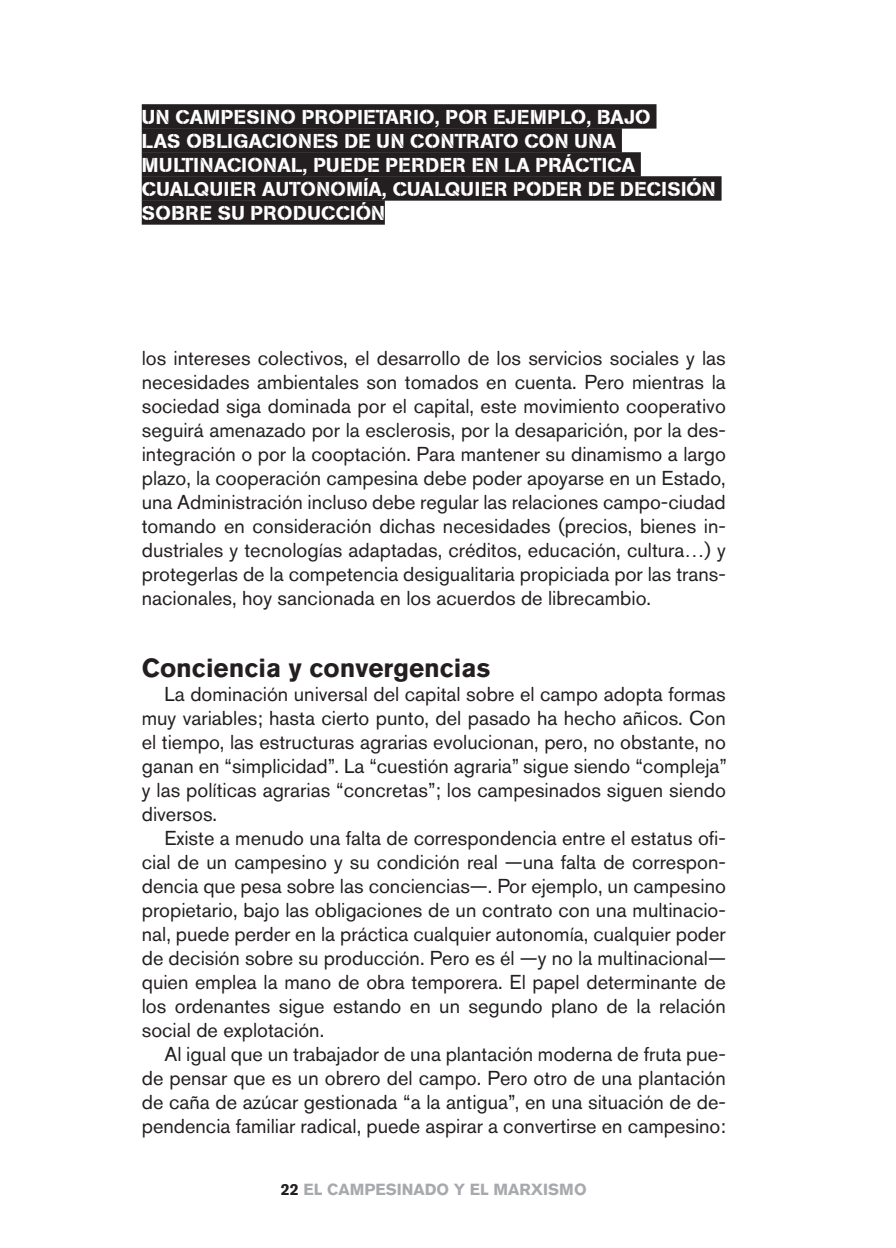
<style>
.page{position:relative;width:896px;height:1248px;background:#fff}
.page>*{position:absolute;margin:0;border:0;box-sizing:border-box;transform-origin:0 0}
.t1{font:700 26px "Akzidenz Grotesk BQ";color:#231f20}
.t2{font:20px/24px "Akzidenz Grotesk BQ";color:#231f20;text-align:justify}
.t3{font:20px/24px "AG Book Stencil";letter-spacing:.02em;color:#fff}
.t4{font:700 16px "Akzidenz Grotesk BQ";color:#a8a9ad}
.s1{color:#231f20}
</style>
<div class="page">
<div style="left:142px;top:104px;width:514px;height:25px;background:#231f20"></div>
<div style="left:142px;top:128px;width:480px;height:25px;background:#231f20"></div>
<div style="left:142px;top:152px;width:499px;height:25px;background:#231f20"></div>
<div style="left:142px;top:176px;width:579px;height:25px;background:#231f20"></div>
<div style="left:142px;top:200px;width:243px;height:25px;background:#231f20"></div>
<p class="t3" style="left:142px;top:105px;width:575px">UN CAMPESINO PROPIETARIO, POR EJEMPLO, BAJO<br>LAS OBLIGACIONES DE UN CONTRATO CON UNA MULTINACIONAL, PUEDE PERDER EN LA PRÁCTICA CUALQUIER AUTONOMÍA, CUALQUIER PODER DE DECISIÓN SOBRE SU PRODUCCIÓN</p>
<p class="t2" style="left:142px;top:345px;width:586px">los intereses colectivos, el desarrollo de los servicios sociales y las necesidades ambientales son tomados en cuenta. Pero mientras la sociedad siga dominada por el capital, este movimiento cooperativo seguirá amenazado por la esclerosis, por la desaparición, por la des&shy;integración o por la cooptación. Para mantener su dinamismo a largo plazo, la cooperación campesina debe poder apoyarse en un Estado, una Administración incluso debe regular las relaciones campo-ciudad tomando en consideración dichas necesidades (precios, bienes in&shy;dustriales y tecnologías adaptadas, créditos, educación, cultura…) y protegerlas de la competencia desigualitaria propiciada por las trans&shy;nacionales, hoy sancionada en los acuerdos de librecambio.</p>
<h1 class="t1" style="left:142px;top:652px;width:350px">Conciencia y convergencias</h1>
<p class="t2" style="left:142px;top:681px;width:587px;text-indent:23px">La dominación universal del capital sobre el campo adopta formas muy variables; hasta cierto punto, del pasado ha hecho añicos. Con el tiempo, las estructuras agrarias evolucionan, pero, no obstante, no ganan en “simplicidad”. La “cuestión agraria” sigue siendo “compleja” y las políticas agrarias “concretas”; los campesinados siguen siendo diversos.</p>
<p class="t2" style="left:142px;top:825px;width:585px;text-indent:23px">Existe a menudo una falta de correspondencia entre el estatus ofi&shy;cial de un campesino y su condición real —una falta de correspon&shy;dencia que pesa sobre las conciencias—. Por ejemplo, un campesino propietario, bajo las obligaciones de un contrato con una multinacio&shy;nal, puede perder en la práctica cualquier autonomía, cualquier poder de decisión sobre su producción. Pero es él —y no la multinacional— quien emplea la mano de obra temporera. El papel determinante de los ordenantes sigue estando en un segundo plano de la relación social de explotación.</p>
<p class="t2" style="left:142px;top:1041px;width:586px;text-indent:23px">Al igual que un trabajador de una plantación moderna de fruta pue&shy;de pensar que es un obrero del campo. Pero otro de una plantación de caña de azúcar gestionada “a la antigua”, en una situación de de&shy;pendencia familiar radical, puede aspirar a convertirse en campesino:</p>
<p class="t4" style="left:281px;top:1180px;width:307px"><span class="s1">22</span> EL CAMPESINADO Y EL MARXISMO</p>
</div>
